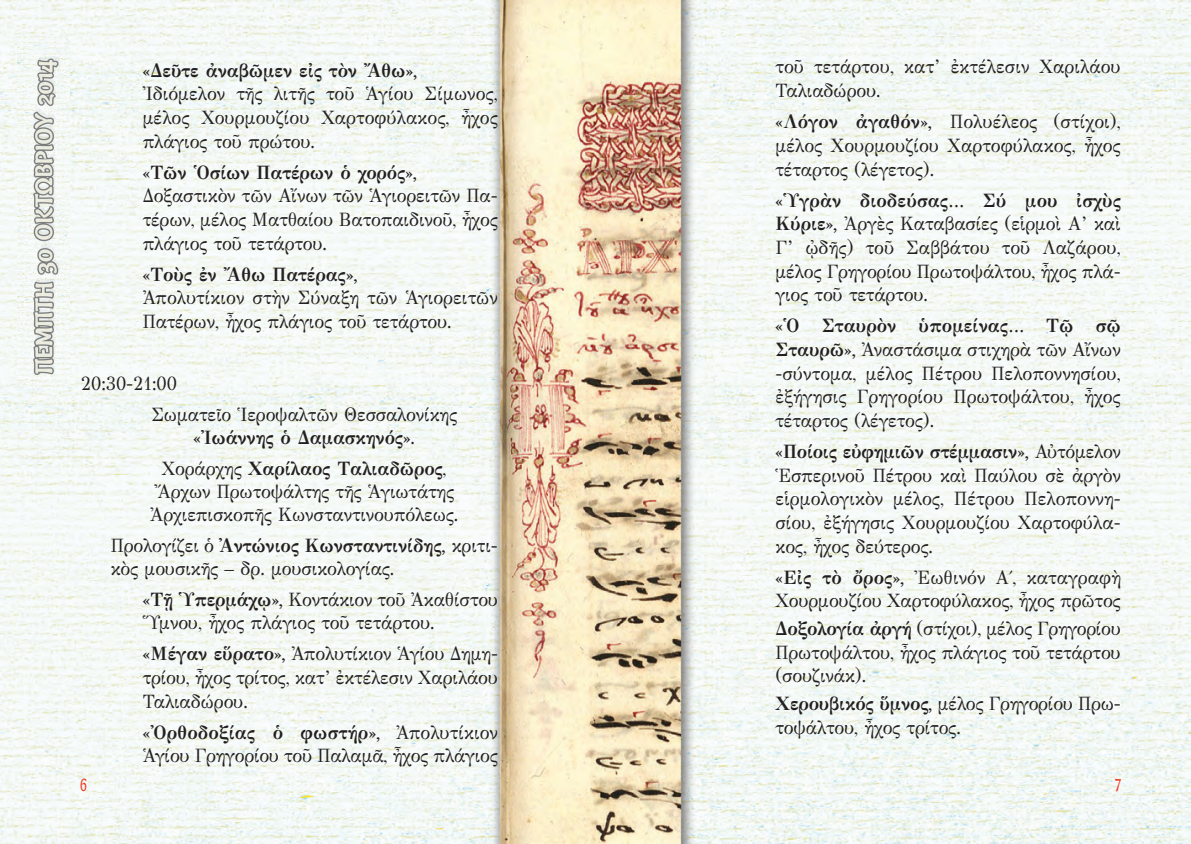
<style>
.page{position:relative;width:1191px;height:844px;background:#fff}
.page>*{position:absolute;margin:0;border:0;box-sizing:border-box;transform-origin:0 0}
.t1{font:19.25px/23.6px "GFS Didot";color:#231f20;scale:.93 1}
.t2{font:700 19.25px/30.6px "GFS Didot";color:#231f20;text-align:center;scale:.93 1}
.t3{font:17.5px "PF Armonia";color:#ef3c25;scale:.7 1}
.s1{font-weight:400}
.s2{font-weight:700}
</style>
<div class="page">
<img style="left:0;top:0;width:1191px;height:843px">
<img style="left:17px;top:35px;width:52px;height:351px">
<p class="t2" style="left:143px;top:57px;width:297px">«Δεῦτε ἀναβῶμεν εἰς τὸν Ἄθω»,</p>
<p class="t1" style="left:143px;top:84px;width:383px;text-align:justify">Ἰδιόμελον τῆς λιτῆς τοῦ Ἁγίου Σίμωνος, μέλος Χουρμουζίου Χαρτοφύλακος, ἦχος πλάγιος τοῦ πρώτου.</p>
<p class="t2" style="left:143px;top:159px;width:296px">«Τῶν Ὁσίων Πατέρων ὁ χορός»,</p>
<p class="t1" style="left:143px;top:186px;width:383px;text-align:justify">Δοξαστικὸν τῶν Αἴνων τῶν Ἁγιορειτῶν Πα&shy;τέρων, μέλος Ματθαίου Βατοπαιδινοῦ, ἦχος πλάγιος τοῦ τετάρτου.</p>
<p class="t2" style="left:143px;top:261px;width:232px">«Τοὺς ἐν Ἄθω Πατέρας»,</p>
<p class="t1" style="left:143px;top:288px;width:383px">Ἀπολυτίκιον στὴν Σύναξη τῶν Ἁγιορειτῶν<br>Πατέρων, ἦχος πλάγιος τοῦ τετάρτου.</p>
<p class="t1" style="left:151px;top:370px;width:330px;line-height:31.2px;text-indent:-70px">20:30-21:00<br>Σωματεῖο Ἱεροψαλτῶν Θεσσαλονίκης</p>
<p class="t2" style="left:162px;top:424px;width:308px">«Ἰωάννης ὁ Δαμασκηνός»<span class="s1">.<br>Χοράρχης</span> Χαρίλαος Ταλιαδῶρος<span class="s1">,</span></p>
<p class="t1" style="left:150px;top:482px;width:333px;line-height:23.1px">Ἄρχων Πρωτοψάλτης τῆς Ἁγιωτάτης<br>Ἀρχιεπισκοπῆς Κωνσταντινουπόλεως.</p>
<p class="t1" style="left:111px;top:535px;width:418px;line-height:23.1px">Προλογίζει ὁ <span class="s2">Ἀντώνιος Κωνσταντινίδης,</span> κρι τι - κὸς μουσικῆς – δρ. μουσικολογίας.</p>
<p class="t1" style="left:143px;top:589px;width:383px"><span class="s2">«Τῇ Ὑπερμάχῳ»,</span> Κοντάκιον τοῦ Ἀκαθίστου<br>Ὕμνου, ἦχος πλάγιος τοῦ τετάρτου.</p>
<p class="t1" style="left:143px;top:644px;width:383px;text-align:justify"><span class="s2">«Μέγαν εὕρατο»,</span> Ἀπολυτίκιον Ἁγίου Δημη&shy;τρίου, ἦχος τρίτος, κατ’ ἐκτέλεσιν Χαριλάου Ταλιαδώρου.</p>
<p class="t1" style="left:143px;top:722px;width:383px"><span class="s2">«Ὀρθοδοξίας ὁ φωστήρ»,</span> Ἀπολυτίκιον<br>Ἁγίου Γρηγορίου τοῦ Παλαμᾶ, ἦχος πλάγιος</p>
<p class="t1" style="left:775px;top:57px;width:373px">τοῦ τετάρτου, κατ’ ἐκτέλεσιν Χαριλάου<br>Ταλιαδώρου.</p>
<p class="t1" style="left:775px;top:112px;width:373px;text-align:justify"><span class="s2">«Λόγον ἀγαθόν»,</span> Πολυέλεος (στίχοι), μέλος Χουρμουζίου Χαρτοφύλακος, ἦχος τέταρτος (λέγετος).</p>
<p class="t1" style="left:775px;top:190px;width:373px;text-align:justify"><span class="s2">«Ὑγρὰν διοδεύσας… Σύ μου ἰσχὺς Κύριε»,</span> Ἀργὲς Καταβασίες (εἱρμοὶ Α’ καὶ Γ’ ᾠδῆς) τοῦ Σαββάτου τοῦ Λαζάρου, μέλος Γρηγορίου Πρωτοψάλτου, ἦχος πλά&shy;γιος τοῦ τετάρτου.</p>
<p class="t1" style="left:775px;top:316px;width:373px;text-align:justify"><span class="s2">«Ὁ Σταυρὸν ὑπομείνας… Τῷ σῷ Σταυρῶ»,</span> Ἀναστάσιμα στιχηρὰ τῶν Αἴνων -σύντομα, μέλος Πέτρου Πελοποννησίου, ἐξήγησις Γρηγορίου Πρωτοψάλτου, ἦχος τέταρτος (λέγετος).</p>
<p class="t1" style="left:775px;top:442px;width:373px;text-align:justify"><span class="s2">«Ποίοις εὐφημιῶν στέμμασιν»,</span> Αὐτόμελον Ἑσπερινοῦ Πέτρου καὶ Παύλου σὲ ἀργὸν εἱρμολογικὸν μέλος, Πέτρου Πελοποννη&shy;σίου, ἐξήγησις Χουρμουζίου Χαρτοφύλα&shy;κος, ἦχος δεύτερος.</p>
<p class="t1" style="left:775px;top:567px;width:373px"><span class="s2">«Εἰς τὸ ὄρος»,</span> Ἐωθινόν Α΄, καταγραφὴ<br>Χουρμουζίου Χαρτοφύλακος, ἦχος πρῶτος</p>
<p class="t1" style="left:775px;top:618px;width:373px;text-align:justify"><span class="s2">Δοξολογία ἀργή</span> (στίχοι), μέλος Γρηγορίου Πρωτοψάλτου, ἦχος πλάγιος τοῦ τετάρτου (σουζινάκ).</p>
<p class="t1" style="left:775px;top:693px;width:373px"><span class="s2">Χερουβικός ὕμνος,</span> μέλος Γρηγορίου Πρω&shy;τοψάλτου, ἦχος τρίτος.</p>
<p class="t3" style="left:80px;top:774px;width:11px">6</p>
<p class="t3" style="left:1114px;top:772px;width:11px">7</p>
</div>
